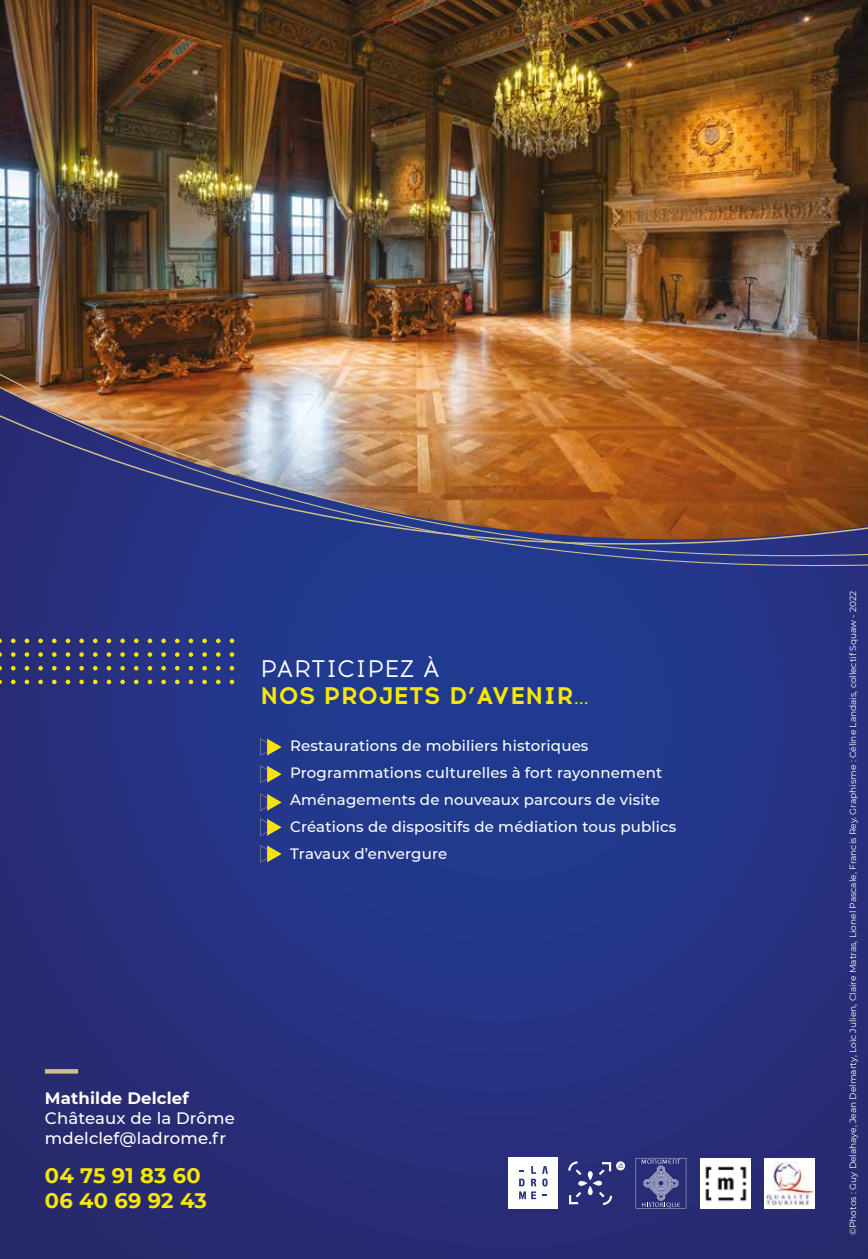
<style>
.page{position:relative;width:868px;height:1259px;background:#fff}
.page>*{position:absolute;margin:0;border:0;box-sizing:border-box;transform-origin:0 0}
.t1{font:700 24px/27px "Acrom";letter-spacing:.02em;color:#f8e800}
.t2{font:700 21px/25.2px "Montserrat";letter-spacing:.01em;color:#f8e800}
.t3{font:500 16.5px/20.7px "Montserrat";letter-spacing:.01em;color:#fff}
.t4{font:700 16.5px "Montserrat";letter-spacing:.01em;color:#fff}
.t5{font:500 15px/27px "Montserrat";letter-spacing:.01em;color:#fff}
.t6{font:9px "Montserrat";color:#fff}
.s1{font-weight:400;color:#fff}
.s2{font-weight:400}
</style>
<div class="page">
<img style="left:0;top:581px;width:868px;height:678px">
<img style="left:0;top:0;width:868px;height:360px">
<svg style="left:867px;top:581px;width:1px;height:175px"></svg>
<svg style="left:0;top:573px;width:868px;height:8px;background:#243587"></svg>
<svg style="left:0;top:569px;width:868px;height:4px;background:#243587"></svg>
<img style="left:0;top:360px;width:868px;height:209px">
<svg style="left:230px;top:639px;width:4px;height:4px"></svg>
<svg style="left:230px;top:652px;width:4px;height:5px"></svg>
<svg style="left:230px;top:666px;width:4px;height:4px"></svg>
<svg style="left:230px;top:679px;width:4px;height:5px"></svg>
<svg style="left:216px;top:639px;width:5px;height:4px"></svg>
<svg style="left:216px;top:652px;width:5px;height:5px"></svg>
<svg style="left:216px;top:666px;width:5px;height:4px"></svg>
<svg style="left:216px;top:679px;width:5px;height:5px"></svg>
<svg style="left:202px;top:639px;width:5px;height:4px"></svg>
<svg style="left:202px;top:652px;width:5px;height:5px"></svg>
<svg style="left:202px;top:666px;width:5px;height:4px"></svg>
<svg style="left:202px;top:679px;width:5px;height:5px"></svg>
<svg style="left:189px;top:639px;width:4px;height:4px"></svg>
<svg style="left:189px;top:652px;width:4px;height:5px"></svg>
<svg style="left:189px;top:666px;width:4px;height:4px"></svg>
<svg style="left:189px;top:679px;width:4px;height:5px"></svg>
<svg style="left:175px;top:639px;width:5px;height:4px"></svg>
<svg style="left:175px;top:652px;width:5px;height:5px"></svg>
<svg style="left:175px;top:666px;width:5px;height:4px"></svg>
<svg style="left:175px;top:679px;width:5px;height:5px"></svg>
<svg style="left:161px;top:639px;width:5px;height:4px"></svg>
<svg style="left:161px;top:652px;width:5px;height:5px"></svg>
<svg style="left:161px;top:666px;width:5px;height:4px"></svg>
<svg style="left:161px;top:679px;width:5px;height:5px"></svg>
<svg style="left:148px;top:639px;width:4px;height:4px"></svg>
<svg style="left:148px;top:652px;width:4px;height:5px"></svg>
<svg style="left:148px;top:666px;width:4px;height:4px"></svg>
<svg style="left:148px;top:679px;width:4px;height:5px"></svg>
<svg style="left:134px;top:639px;width:5px;height:4px"></svg>
<svg style="left:134px;top:652px;width:5px;height:5px"></svg>
<svg style="left:134px;top:666px;width:5px;height:4px"></svg>
<svg style="left:134px;top:679px;width:5px;height:5px"></svg>
<svg style="left:120px;top:639px;width:5px;height:4px"></svg>
<svg style="left:120px;top:652px;width:5px;height:5px"></svg>
<svg style="left:120px;top:666px;width:5px;height:4px"></svg>
<svg style="left:120px;top:679px;width:5px;height:5px"></svg>
<svg style="left:107px;top:639px;width:4px;height:4px"></svg>
<svg style="left:107px;top:652px;width:4px;height:5px"></svg>
<svg style="left:107px;top:666px;width:4px;height:4px"></svg>
<svg style="left:107px;top:679px;width:4px;height:5px"></svg>
<svg style="left:93px;top:639px;width:5px;height:4px"></svg>
<svg style="left:93px;top:652px;width:5px;height:5px"></svg>
<svg style="left:93px;top:666px;width:5px;height:4px"></svg>
<svg style="left:93px;top:679px;width:5px;height:5px"></svg>
<svg style="left:79px;top:639px;width:5px;height:4px"></svg>
<svg style="left:79px;top:652px;width:5px;height:5px"></svg>
<svg style="left:79px;top:666px;width:5px;height:4px"></svg>
<svg style="left:79px;top:679px;width:5px;height:5px"></svg>
<svg style="left:66px;top:639px;width:4px;height:4px"></svg>
<svg style="left:66px;top:652px;width:4px;height:5px"></svg>
<svg style="left:66px;top:666px;width:4px;height:4px"></svg>
<svg style="left:66px;top:679px;width:4px;height:5px"></svg>
<svg style="left:52px;top:639px;width:5px;height:4px"></svg>
<svg style="left:52px;top:652px;width:5px;height:5px"></svg>
<svg style="left:52px;top:666px;width:5px;height:4px"></svg>
<svg style="left:52px;top:679px;width:5px;height:5px"></svg>
<svg style="left:38px;top:639px;width:5px;height:4px"></svg>
<svg style="left:38px;top:652px;width:5px;height:5px"></svg>
<svg style="left:38px;top:666px;width:5px;height:4px"></svg>
<svg style="left:38px;top:679px;width:5px;height:5px"></svg>
<svg style="left:25px;top:639px;width:4px;height:4px"></svg>
<svg style="left:25px;top:652px;width:4px;height:5px"></svg>
<svg style="left:25px;top:666px;width:4px;height:4px"></svg>
<svg style="left:25px;top:679px;width:4px;height:5px"></svg>
<svg style="left:11px;top:639px;width:5px;height:4px"></svg>
<svg style="left:11px;top:652px;width:5px;height:5px"></svg>
<svg style="left:11px;top:666px;width:5px;height:4px"></svg>
<svg style="left:11px;top:679px;width:5px;height:5px"></svg>
<svg style="left:45px;top:1069px;width:33px;height:4px"></svg>
<div style="left:508px;top:1157px;width:50px;height:51px;background:#fff"></div>
<svg style="left:542px;top:1166px;width:6px;height:20px"></svg>
<svg style="left:519px;top:1166px;width:17px;height:33px"></svg>
<svg style="left:636px;top:1158px;width:50px;height:50px;background:#4b4e8c"></svg>
<img style="left:700px;top:1158px;width:50px;height:50px">
<div style="left:764px;top:1158px;width:51px;height:50px;background:#fff"></div>
<img style="left:766px;top:1161px;width:48px;height:45px">
<svg style="left:568px;top:1161px;width:57px;height:44px;background:#464a8a"></svg>
<svg style="left:260px;top:738px;width:22px;height:18px"></svg>
<svg style="left:260px;top:765px;width:22px;height:18px"></svg>
<svg style="left:260px;top:794px;width:22px;height:17px"></svg>
<svg style="left:260px;top:819px;width:22px;height:17px"></svg>
<svg style="left:260px;top:845px;width:22px;height:18px"></svg>
<h1 class="t1" style="left:260px;top:655px;width:330px"><span class="s1">PARTICIPEZ À<br></span>NOS PROJETS D’AVENIR<span class="s2">…</span></h1>
<p class="t5" style="left:290px;top:732px;width:388px">Restaurations de mobiliers historiques Programmations culturelles à fort rayonnement Aménagements de nouveaux parcours de visite Créations de dispositifs de médiation tous publics Travaux d’envergure</p>
<p class="t4" style="left:45px;top:1086px;width:145px">Mathilde Delclef</p>
<p class="t3" style="left:45px;top:1107px;width:192px">Châteaux de la Drôme mdelclef@ladrome.fr</p>
<h2 class="t2" style="left:45px;top:1162px;width:164px">04 75 91 83 60<br>06 40 69 92 43</h2>
<p class="t6" style="left:846px;top:1235px;width:646px;rotate:-90deg">©Photos : Guy Delahaye, Jean Delmarty, Loïc Julien, Claire Matras, Lionel Pascale, Francis Rey. Graphisme : Céline Landais, collectif Squaw - 2022</p>
</div>
